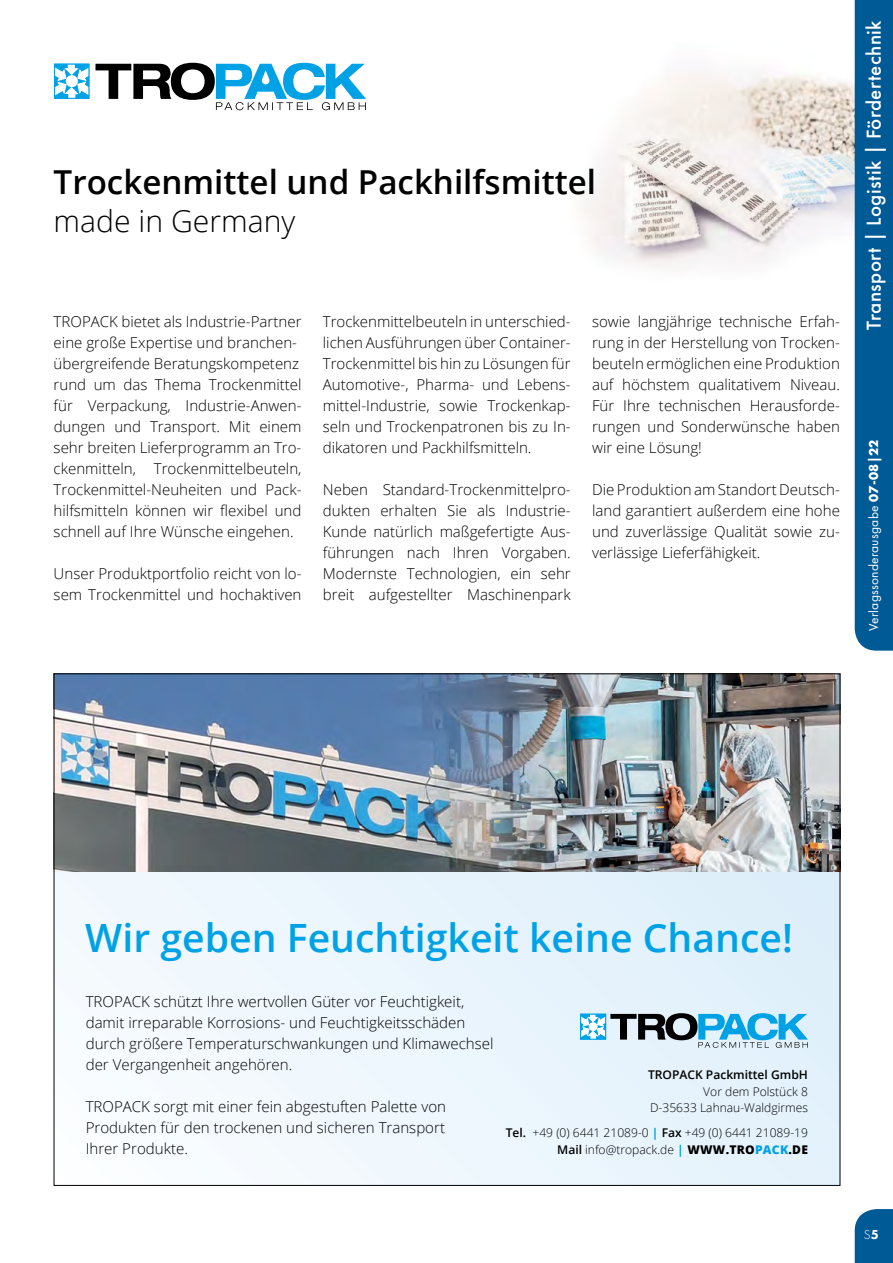
<style>
.page{position:relative;width:893px;height:1263px;background:#fff}
.page>*{position:absolute;margin:0;border:0;box-sizing:border-box;transform-origin:0 0}
.t1{font:600 39px "Open Sans";color:#00a2e5}
.t2{font:600 33px "Open Sans";color:#000}
.t3{font:300 30px "Open Sans";color:#000}
.t4{font:500 21px "Futura PT";letter-spacing:.02em;color:#fff}
.t5{font:300 15px/21px "Open Sans";color:#000;text-align:justify}
.t6{font:13.5px "Futura PT";letter-spacing:.02em;color:#fff}
.t7{font:300 13.5px "Futura PT";color:#fff}
.t8{font:300 12px/16.5px "Open Sans";color:#000;text-align:right}
.t9{font:600 12px "Open Sans";color:#000}
.s1{font-weight:700}
.s2{font-weight:600}
.s3{font-weight:700;color:#00a2e5}
.s4{font-weight:800}
.s5{font-weight:800;color:#00a2e5}
</style>
<div class="page">
<img style="left:581px;top:44px;width:274px;height:271px">
<svg style="left:56px;top:872px;width:782px;height:312px"></svg>
<img style="left:56px;top:675px;width:417px;height:197px">
<img style="left:473px;top:675px;width:365px;height:197px">
<svg style="left:54px;top:63px;width:312px;height:47px"></svg>
<svg style="left:580px;top:1013px;width:228px;height:35px;background:#86b5cb"></svg>
<div style="left:855px;top:1209px;width:38px;height:54px;background:#005a95"></div>
<div style="left:855px;top:0;width:38px;height:651px;background:#005a95"></div>
<h2 class="t2" style="left:54px;top:160px;width:544px">Trockenmittel und Packhilfsmittel</h2>
<h3 class="t3" style="left:54px;top:200px;width:243px">made in Germany</h3>
<p class="t5" style="left:54px;top:311px;width:249px;text-align:left">TROPACK bietet als Industrie-Partner eine große Expertise und branchen&shy;übergreifende Beratungskompetenz rund um das Thema Trockenmittel für Verpackung, Industrie-Anwen&shy;dungen und Transport. Mit einem sehr breiten Lieferprogramm an Tro&shy;ckenmitteln, Trockenmittelbeuteln, Trockenmittel-Neuheiten und Pack&shy;hilfsmitteln können wir flexibel und schnell auf Ihre Wünsche eingehen.</p>
<p class="t5" style="left:54px;top:563px;width:249px">Unser Produktportfolio reicht von lo&shy;sem Trockenmittel und hochaktiven</p>
<p class="t5" style="left:323px;top:311px;width:249px">Trockenmittelbeuteln in unterschied&shy;lichen Ausführungen über Container-Trockenmittel bis hin zu Lösungen für Automotive-, Pharma- und Lebens&shy;mittel-Industrie, sowie Trockenkap&shy;seln und Trockenpatronen bis zu In&shy;dikatoren und Packhilfsmitteln.</p>
<p class="t5" style="left:323px;top:479px;width:249px">Neben Standard-Trockenmittelpro&shy;dukten erhalten Sie als Industrie-Kunde natürlich maßgefertigte Aus&shy;führungen nach Ihren Vorgaben.<br>Modernste Technologien, ein sehr breit aufgestellter Maschinenpark</p>
<p class="t5" style="left:592px;top:311px;width:249px">sowie langjährige technische Erfah&shy;rung in der Herstellung von Trocken&shy;beuteln ermöglichen eine Produktion auf höchstem qualitativem Niveau.<br>Für Ihre technischen Herausforde&shy;rungen und Sonderwünsche haben wir eine Lösung!</p>
<p class="t5" style="left:592px;top:479px;width:249px">Die Produktion am Standort Deutsch&shy;land garantiert außerdem eine hohe und zuverlässige Qualität sowie zu&shy;verlässige Lieferfähigkeit.</p>
<h3 class="t4" style="left:861px;top:330px;width:311px;rotate:-90deg">Transport | Logistik | Fördertechnik</h3>
<p class="t6" style="left:866px;top:631px;width:193px;rotate:-90deg">Verlagssonderausgabe <span class="s1">07-08|22</span></p>
<h1 class="t1" style="left:85px;top:911px;width:709px">Wir geben Feuchtigkeit keine Chance!</h1>
<p class="t5" style="left:86px;top:990px;width:409px;text-align:left">TROPACK schützt Ihre wertvollen Güter vor Feuchtigkeit, damit irreparable Korrosions- und Feuchtigkeitsschäden durch größere Temperaturschwankungen und Klimawechsel der Vergangenheit angehören.</p>
<p class="t5" style="left:86px;top:1095px;width:362px">TROPACK sorgt mit einer fein abgestuften Palette von Produkten für den trockenen und sicheren Transport Ihrer Produkte.</p>
<p class="t9" style="left:648px;top:1066px;width:161px">TROPACK Packmittel GmbH</p>
<p class="t8" style="left:650px;top:1082px;width:159px">Vor dem Polstück 8<br>D-35633 Lahnau-Waldgirmes</p>
<p class="t8" style="left:506px;top:1124px;width:304px"><span class="s2">Tel.</span> +49 (0) 6441 21089-0 <span class="s3">|</span> <span class="s2">Fax</span> +49 (0) 6441 21089-19<br><span class="s2">Mail</span> info@tropack.de <span class="s3">|</span> <span class="s4">WWW.TRO</span><span class="s5">PACK</span><span class="s4">.DE</span></p>
<p class="t7" style="left:864px;top:1227px;width:17px">S<span class="s4">5</span></p>
</div>
